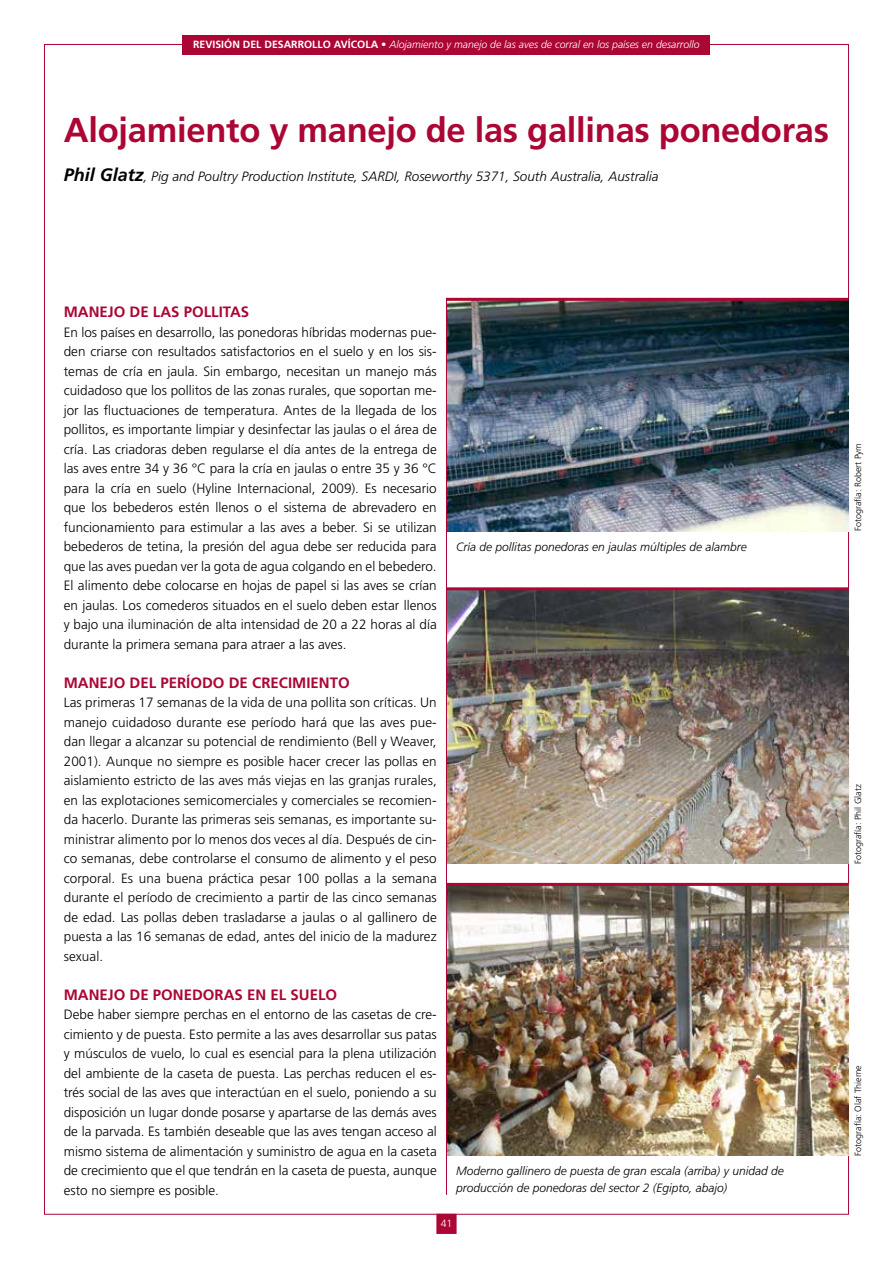
<style>
.page{position:relative;width:893px;height:1263px;background:#fff}
.page>*{position:absolute;margin:0;border:0;box-sizing:border-box;transform-origin:0 0}
.t1{font:700 34.5px "Frutiger LT Std";letter-spacing:-.01em;color:#ab0634}
.t2{font:700 15px "Frutiger LT Std";color:#ab0634}
.t3{font:300 13.5px/19.5px "Frutiger LT Std";color:#000;text-align:justify}
.t4{font:italic 300 13.5px "Frutiger LT Std";color:#000}
.t5{font:italic 300 12px/16.5px "Frutiger LT Std";color:#000}
.t6{font:italic 300 10.5px "Frutiger LT Std";color:#fff}
.t7{font:300 10.5px "Frutiger LT Std";color:#fff}
.t8{font:300 9px "Frutiger LT Std";color:#000}
.s1{font-weight:700;font-style:normal}
.s2{font-weight:700;font-size:18px}
</style>
<div class="page">
<div style="left:437px;top:1214px;width:19px;height:19px;background:#ab0634"></div>
<div style="left:183px;top:35px;width:527px;height:19px;background:#ab0634"></div>
<img style="left:447px;top:590px;width:402px;height:273px">
<img style="left:447px;top:299px;width:402px;height:233px">
<img style="left:447px;top:886px;width:402px;height:270px">
<hr style="left:446px;top:298px;width:402px;height:3px;background:#ab0634">
<hr style="left:447px;top:883px;width:402px;height:3px;background:#ab0634">
<hr style="left:447px;top:587px;width:402px;height:3px;background:#ab0634">
<hr style="left:446px;top:298px;width:1px;height:897px;background:#ab0634">
<p class="t6" style="left:193px;top:38px;width:508px"><span class="s1">REVISIÓN DEL DESARROLLO AVÍCOLA •</span> Alojamiento y manejo de las aves de corral en los países en desarrollo</p>
<h1 class="t1" style="left:64px;top:110px;width:767px">Alojamiento y manejo de las gallinas ponedoras</h1>
<p class="t4" style="left:64px;top:168px;width:596px"><span class="s2">Phil Glatz</span>, Pig and Poultry Production Institute, SARDI, Roseworthy 5371, South Australia, Australia</p>
<p class="t2" style="left:64px;top:303px;width:12px">Mane</p>
<p class="t2" style="left:108px;top:303px;width:55px">jode las</p>
<p class="t2" style="left:184px;top:303px;width:9px">polli</p>
<p class="t2" style="left:223px;top:303px;width:18px">tas</p>
<p class="t3" style="left:64px;top:323px;width:374px">En los países en desarrollo, las ponedoras híbridas modernas pue&shy;den criarse con resultados satisfactorios en el suelo y en los sis&shy;temas de cría en jaula. Sin embargo, necesitan un manejo más cuidadoso que los pollitos de las zonas rurales, que soportan me&shy;jor las fluctuaciones de temperatura. Antes de la llegada de los pollitos, es importante limpiar y desinfectar las jaulas o el área de cría. Las criadoras deben regularse el día antes de la entrega de las aves entre 34 y 36 °C para la cría en jaulas o entre 35 y 36 °C para la cría en suelo (Hyline Internacional, 2009). Es necesario que los bebederos estén llenos o el sistema de abrevadero en funcionamiento para estimular a las aves a beber. Si se utilizan bebederos de tetina, la presión del agua debe ser reducida para que las aves puedan ver la gota de agua colgando en el bebedero.<br>El alimento debe colocarse en hojas de papel si las aves se crían en jaulas. Los comederos situados en el suelo deben estar llenos y bajo una iluminación de alta intensidad de 20 a 22 horas al día durante la primera semana para atraer a las aves.</p>
<p class="t2" style="left:64px;top:674px;width:287px">MANEJO DEL PERÍODO DE CRECIM IENTO</p>
<p class="t3" style="left:64px;top:693px;width:374px">Las primeras 17 semanas de la vida de una pollita son críticas. Un manejo cuidadoso durante ese período hará que las aves pue&shy;dan llegar a alcanzar su potencial de rendimiento (Bell y Weaver, 2001). Aunque no siempre es posible hacer crecer las pollas en aislamiento estricto de las aves más viejas en las granjas rurales, en las explotaciones semicomerciales y comerciales se recomien&shy;da hacerlo. Durante las primeras seis semanas, es importante su&shy;ministrar alimento por lo menos dos veces al día. Después de cin&shy;co semanas, debe controlarse el consumo de alimento y el peso corporal. Es una buena práctica pesar 100 pollas a la semana durante el período de crecimiento a partir de las cinco semanas de edad. Las pollas deben trasladarse a jaulas o al gallinero de puesta a las 16 semanas de edad, antes del inicio de la madurez sexual.</p>
<p class="t2" style="left:64px;top:986px;width:275px">MANEJO DE PONEDORAS EN EL SUELO</p>
<p class="t3" style="left:64px;top:1005px;width:374px">Debe haber siempre perchas en el entorno de las casetas de cre&shy;cimiento y de puesta. Esto permite a las aves desarrollar sus patas y músculos de vuelo, lo cual es esencial para la plena utilización del ambiente de la caseta de puesta. Las perchas reducen el es&shy;trés social de las aves que interactúan en el suelo, poniendo a su disposición un lugar donde posarse y apartarse de las demás aves de la parvada. Es también deseable que las aves tengan acceso al mismo sistema de alimentación y suministro de agua en la caseta de crecimiento que el que tendrán en la caseta de puesta, aunque esto no siempre es posible.</p>
<p class="t5" style="left:456px;top:539px;width:292px">Cría de pollitas ponedoras en jaulas múltiples de alambre</p>
<p class="t5" style="left:456px;top:1163px;width:329px">Moderno gallinero de puesta de gran escala (arriba) y unidad de producción de ponedoras del sector 2 (Egipto, abajo)</p>
<p class="t7" style="left:441px;top:1217px;width:13px">41</p>
<p class="t8" style="left:853px;top:531px;width:90px;rotate:-90deg">Fotografía: Robert Pym</p>
<p class="t8" style="left:853px;top:864px;width:81px;rotate:-90deg">Fotografía: Phil Glatz</p>
<p class="t8" style="left:853px;top:1156px;width:92px;rotate:-90deg">Fotografía: Olaf Thieme</p>
</div>
